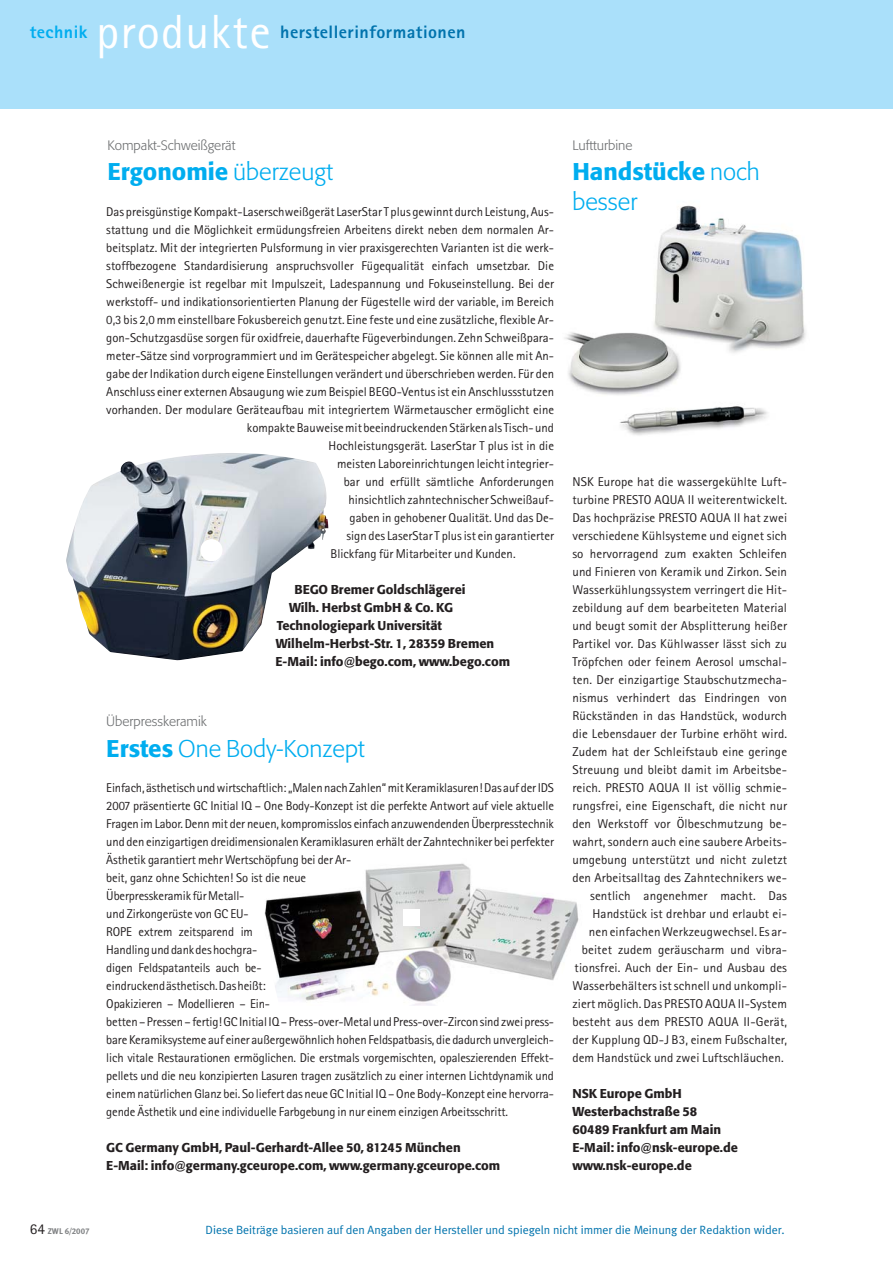
<style>
.page{position:relative;width:893px;height:1263px;background:#fff}
.page>*{position:absolute;margin:0;border:0;box-sizing:border-box;transform-origin:0 0}
.t1{font:48px "Rotis Sans Serif";letter-spacing:.025em;color:#fff}
.t2{font:500 24px/30.2px "Formata";color:#00adef}
.t3{font:300 24px "Formata";color:#00adef}
.t4{font:800 18px "Rotis Sans Serif";letter-spacing:.025em;color:#0073ad}
.t5{font:800 18px "Rotis Sans Serif";letter-spacing:.025em;color:#00adef}
.t6{font:300 13.5px "Formata";color:#6c6e70}
.t7{font:12.75px/18px "Rotis Sans Serif";color:#231f20}
.t8{font:500 12.75px/18px "Formata";color:#231f20}
.t9{font:12px "Meta";color:#0073ad}
.t10{font:8.25px "Meta Bold Caps";color:#808284}
.s1{font-weight:300}
.s2{font-weight:500}
.s3{font-family:"Rotis Sans Serif";font-size:15px;color:#231f20}
.s4{font-family:"Meta";font-weight:700}
</style>
<div class="page">
<div style="left:0;top:0;width:893px;height:108px;background:#aae0fa"></div>
<img style="left:264px;top:863px;width:315px;height:143px">
<div style="left:403px;top:909px;width:16px;height:17px;background:#fff"></div>
<img style="left:66px;top:453px;width:262px;height:207px">
<div style="left:200px;top:539px;width:22px;height:22px;background:#fff;border-radius:50%"></div>
<img style="left:564px;top:205px;width:242px;height:230px">
<h3 class="t5" style="left:30px;top:25px;width:59px">technik</h3>
<h1 class="t1" style="left:96px;top:15px;width:176px">produkte</h1>
<h3 class="t4" style="left:280px;top:25px;width:187px">herstellerinformationen</h3>
<p class="t6" style="left:107px;top:139px;width:129px">Kompakt-Schweißgerät</p>
<h2 class="t2" style="left:107px;top:159px;width:227px">Ergonomie <span class="s1">überzeugt</span></h2>
<p class="t7" style="left:106px;top:204px;width:449px">Das preisgünstige Kompakt-Laserschweißgerät LaserStar T plus gewinnt durch Leistung, Aus-</p>
<p class="t7" style="left:106px;top:222px;width:449px">stattung und die Möglichkeit ermüdungsfreien Arbeitens direkt neben dem normalen Ar-</p>
<p class="t7" style="left:106px;top:240px;width:449px">beitsplatz. Mit der integrierten Pulsformung in vier praxisgerechten Varianten ist die werk-</p>
<p class="t7" style="left:106px;top:258px;width:449px">stoffbezogene Standardisierung anspruchsvoller Fügequalität einfach umsetzbar. Die</p>
<p class="t7" style="left:106px;top:276px;width:449px">Schweißenergie ist regelbar mit Impulszeit, Ladespannung und Fokuseinstellung. Bei der</p>
<p class="t7" style="left:106px;top:294px;width:449px">werkstoff- und indikationsorientierten Planung der Fügestelle wird der variable, im Bereich</p>
<p class="t7" style="left:106px;top:312px;width:449px">0,3 bis 2,0 mm einstellbare Fokusbereich genutzt. Eine feste und eine zusätzliche, flexible Ar-</p>
<p class="t7" style="left:106px;top:330px;width:449px">gon-Schutzgasdüse sorgen für oxidfreie, dauerhafte Fügeverbindungen. Zehn Schweißpara-</p>
<p class="t7" style="left:106px;top:348px;width:449px">meter-Sätze sind vorprogrammiert und im Gerätespeicher abgelegt. Sie können alle mit An-</p>
<p class="t7" style="left:106px;top:366px;width:449px">gabe der Indikation durch eigene Einstellungen verändert und überschrieben werden. Für den</p>
<p class="t7" style="left:106px;top:384px;width:449px">Anschluss einer externen Absaugung wie zum Beispiel BEGO-Ventus ist ein Anschlussstutzen</p>
<p class="t7" style="left:106px;top:402px;width:449px">vorhanden. Der modulare Geräteaufbau mit integriertem Wärmetauscher ermöglicht eine</p>
<p class="t7" style="left:247px;top:420px;width:309px">kompakte Bauweise mit beeindruckenden Stärken als Tisch- und</p>
<p class="t7" style="left:329px;top:438px;width:227px">Hochleistungsgerät. LaserStar T plus ist in die</p>
<p class="t7" style="left:337px;top:456px;width:218px">meisten Laboreinrichtungen leicht integrier-</p>
<p class="t7" style="left:344px;top:474px;width:212px">bar und erfüllt sämtliche Anforderungen</p>
<p class="t7" style="left:348px;top:492px;width:207px">hinsichtlich zahntechnischer Schweißauf-</p>
<p class="t7" style="left:350px;top:510px;width:206px">gaben in gehobener Qualität. Und das De-</p>
<p class="t7" style="left:346px;top:528px;width:209px">sign des LaserStar T plus ist ein garantierter</p>
<p class="t7" style="left:330px;top:546px;width:187px">Blickfang für Mitarbeiter und Kunden.</p>
<p class="t8" style="left:294px;top:582px;width:173px">BEGO Bremer Goldschlägerei</p>
<p class="t8" style="left:289px;top:600px;width:166px">Wilh. Herbst GmbH &amp; Co. KG</p>
<p class="t8" style="left:277px;top:618px;width:167px">Technologiepark Universität</p>
<p class="t8" style="left:276px;top:636px;width:220px">Wilhelm-Herbst-Str. 1, 28359 Bremen</p>
<p class="t8" style="left:275px;top:654px;width:236px">E-Mail: info@bego.com, www.bego.com</p>
<p class="t6" style="left:106px;top:715px;width:102px">Überpresskeramik</p>
<h2 class="t3" style="left:106px;top:737px;width:260px"><span class="s2">Erstes</span> One Body-Konzept</h2>
<p class="t7" style="left:106px;top:780px;width:449px">Einfach, ästhetisch und wirtschaftlich: „Malen nach Zahlen“ mit Keramiklasuren! Das auf der IDS 2007 präsentierte GC Initial IQ – One Body-Konzept ist die perfekte Antwort auf viele aktuelle Fragen im Labor. Denn mit der neuen, kompromisslos einfach anzuwendenden Überpresstechnik und den einzigartigen dreidimensionalen Keramiklasuren erhält der Zahntechniker bei perfekter Ästhetik garantiert mehr Wertschöpfung bei der Ar-<br>beit, ganz ohne Schichten! So ist die neue<br>Überpresskeramik für Metall-<br>und Zirkongerüste von GC EU-<br>ROPE extrem zeitsparend im<br>Handling und dank des hochgra-<br>digen Feldspatanteils auch be-<br>eindruckend ästhetisch. Das heißt:<br>Opakizieren – Modellieren – Ein-<br>betten – Pressen – fertig! GC Initial IQ – Press-over-Metal und Press-over-Zircon sind zwei press&shy;bare Keramiksysteme auf einer außergewöhnlich hohen Feldspatbasis, die dadurch unvergleich&shy;lich vitale Restaurationen ermöglichen. Die erstmals vorgemischten, opaleszierenden Effekt&shy;pellets und die neu konzipierten Lasuren tragen zusätzlich zu einer internen Lichtdynamik und einem natürlichen Glanz bei. So liefert das neue GC Initial IQ – One Body-Konzept eine hervorra&shy;gende Ästhetik und eine individuelle Farbgebung in nur einem einzigen Arbeitsschritt.</p>
<p class="t8" style="left:106px;top:1140px;width:395px">GC Germany GmbH, Paul-Gerhardt-Allee 50, 81245 München<br>E-Mail: info@germany.gceurope.com, www.germany.gceurope.com</p>
<p class="t6" style="left:572px;top:139px;width:62px">Luftturbine</p>
<h2 class="t2" style="left:572px;top:159px;width:189px">Handstücke <span class="s1">noch besser</span></h2>
<p class="t7" style="left:572px;top:474px;width:216px;text-align:right">NSK Europe hat die wassergekühlte Luft&shy;turbine PRESTO AQUA II weiterentwickelt.<br>Das hochpräzise PRESTO AQUA II hat zwei verschiedene Kühlsysteme und eignet sich so hervorragend zum exakten Schleifen und Finieren von Keramik und Zirkon. Sein Wasserkühlungssystem verringert die Hit&shy;zebildung auf dem bearbeiteten Material und beugt somit der Absplitterung heißer Partikel vor. Das Kühlwasser lässt sich zu Tröpfchen oder feinem Aerosol umschal&shy;ten. Der einzigartige Staubschutzmecha&shy;nismus verhindert das Eindringen von Rückständen in das Handstück, wodurch die Lebensdauer der Turbine erhöht wird.<br>Zudem hat der Schleifstaub eine geringe Streuung und bleibt damit im Arbeitsbe&shy;reich. PRESTO AQUA II ist völlig schmie&shy;rungsfrei, eine Eigenschaft, die nicht nur den Werkstoff vor Ölbeschmutzung be&shy;wahrt, sondern auch eine saubere Arbeits&shy;umgebung unterstützt und nicht zuletzt den Arbeitsalltag des Zahntechnikers we&shy;sentlich angenehmer macht. Das Handstück ist drehbar und erlaubt ei&shy;nen einfachen Werkzeugwechsel. Es ar&shy;beitet zudem geräuscharm und vibra&shy;tionsfrei. Auch der Ein- und Ausbau des Wasserbehälters ist schnell und unkompli&shy;ziert möglich. Das PRESTO AQUA II-System besteht aus dem PRESTO AQUA II-Gerät, der Kupplung QD-J B3, einem Fußschalter, dem Handstück und zwei Luftschläuchen.</p>
<p class="t8" style="left:572px;top:1086px;width:167px">NSK Europe GmbH<br>Westerbachstraße 58<br>60489 Frankfurt am Main<br>E-Mail: info@nsk-europe.de www.nsk-europe.de</p>
<p class="t10" style="left:30px;top:1226px;width:61px"><span class="s3">64</span> <span class="s4">ZWL</span> 6/2007</p>
<p class="t9" style="left:206px;top:1225px;width:581px">Diese Beiträge basieren auf den Angaben der Hersteller und spiegeln nicht immer die Meinung der Redaktion wider.</p>
</div>
